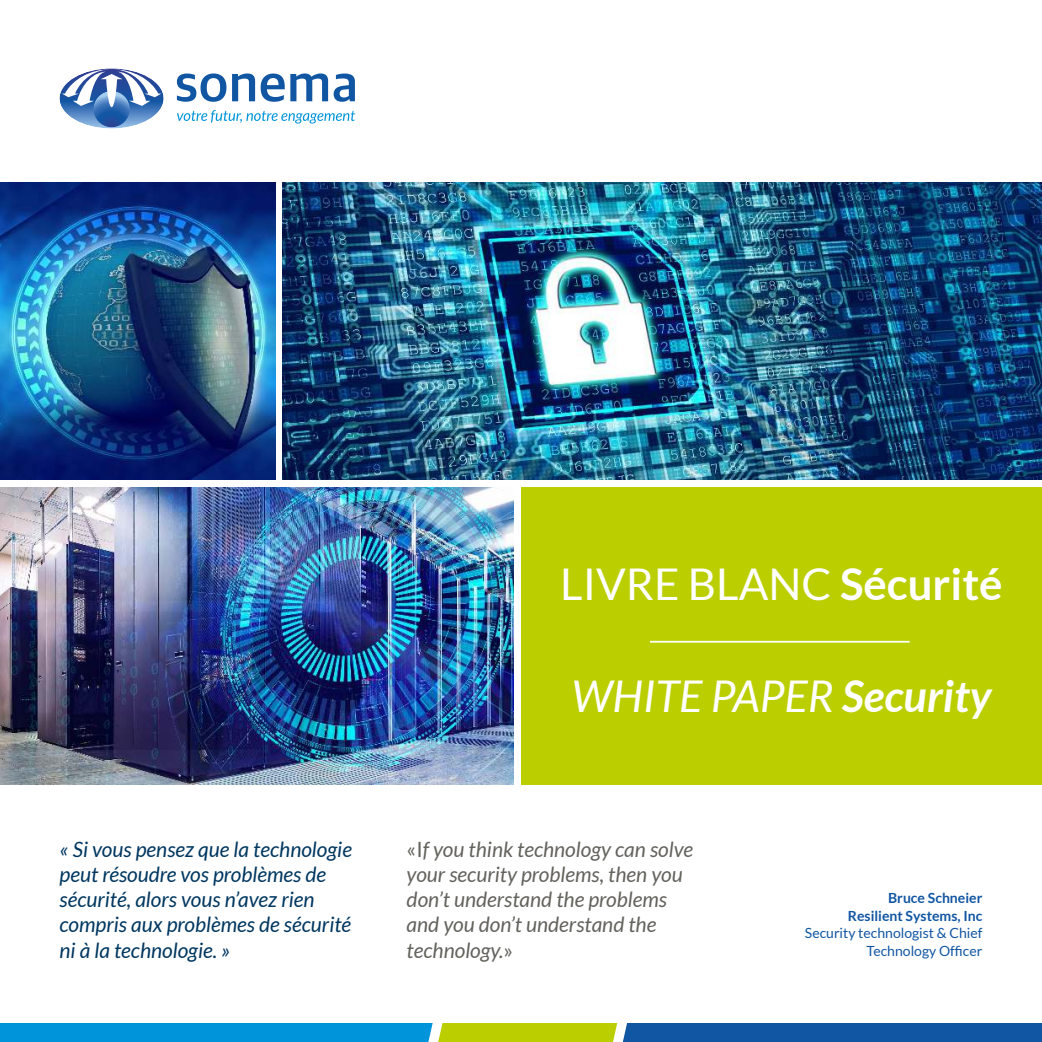
<style>
.page{position:relative;width:1042px;height:1042px;background:#fff}
.page>*{position:absolute;margin:0;border:0;box-sizing:border-box;transform-origin:0 0}
.t1{font:43.75px "Lato";color:#fff}
.t2{font:italic 43.75px "Lato";color:#fff}
.t3{font:italic 21px/25.2px "Lato";color:#003760}
.t4{font:italic 21px/25.2px "Lato";color:#63625c}
.t5{font:14px/17.5px "Lato";color:#1156a3;text-align:right}
.t6{font:700 14px/17.5px "Lato";color:#1156a3;text-align:right}
.s1{font-weight:700}
.s2{font-style:normal}
</style>
<div class="page">
<svg style="left:0;top:1023px;width:1042px;height:19px;background:#2a87a0"></svg>
<img style="left:282px;top:182px;width:760px;height:298px">
<img style="left:0;top:182px;width:275px;height:298px">
<img style="left:60px;top:68px;width:104px;height:60px">
<img style="left:93px;top:107px;width:37px;height:20px">
<svg style="left:62px;top:69px;width:99px;height:38px"></svg>
<svg style="left:177px;top:73px;width:49px;height:29px"></svg>
<svg style="left:232px;top:73px;width:23px;height:28px"></svg>
<svg style="left:261px;top:73px;width:67px;height:29px"></svg>
<svg style="left:334px;top:74px;width:21px;height:28px"></svg>
<svg style="left:177px;top:110px;width:178px;height:14px"></svg>
<div style="left:521px;top:487px;width:521px;height:298px;background:#bbce00"></div>
<img style="left:0;top:487px;width:513px;height:298px">
<hr style="left:650px;top:641px;width:259px;height:1px;background:#fff">
<p class="t3" style="left:60px;top:838px;width:294px">« Si vous pensez que la technologie peut résoudre vos problèmes de sécurité, alors vous n’avez rien compris aux problèmes de sécurité ni à la technologie. »</p>
<h1 class="t1" style="left:560px;top:561px;width:444px">LIVRE BLANC <span class="s1">Sécurité</span></h1>
<h1 class="t2" style="left:571px;top:678px;width:421px">WHITE PAPER <span class="s1">Security</span></h1>
<p class="t4" style="left:407px;top:838px;width:288px"><span class="s2">«I</span>f you think technology can solve your security problems, then you don’t understand the problems and you don’t understand the technology.<span class="s2">»</span></p>
<p class="t6" style="left:848px;top:889px;width:136px">Bruce Schneier<br>Resilient Systems, Inc</p>
<p class="t5" style="left:805px;top:924px;width:179px">Security technologist &amp; Chief<br>Technology Officer</p>
</div>
